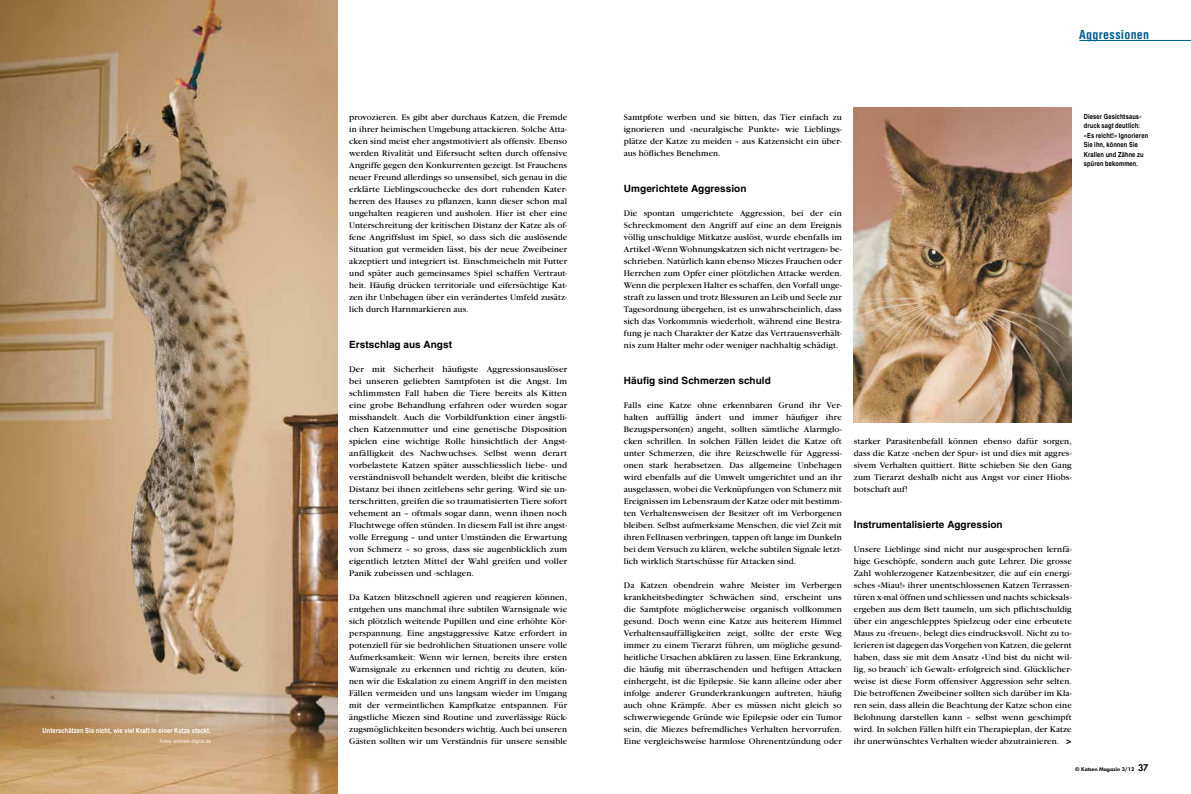
<style>
.page{position:relative;width:1191px;height:794px;background:#fff}
.page>*{position:absolute;margin:0;border:0;box-sizing:border-box;transform-origin:0 0}
.t1{font:700 condensed 12px "Helvetica LT";letter-spacing:.02em;color:#005d95}
.t2{font:700 10px "Helvetica LT";letter-spacing:.005em;color:#000}
.t3{font:9px/12px "Garamond LT";letter-spacing:.01em;color:#000;text-align:justify}
.t4{font:700 condensed 7px/9.5px "Helvetica LT";letter-spacing:.02em;color:#000}
.t5{font:700 condensed 7px "Helvetica LT";letter-spacing:.02em;color:#fff}
.t6{font:condensed 5px "Helvetica LT";letter-spacing:.03em;color:#fff}
.t7{font:800 5px "Futura CE";color:#000;scale:1.1 1}
.s1{font-weight:900}
.s2{font-family:"Futura LT";font-size:9px}
</style>
<div class="page">
<hr style="left:1079px;top:40px;width:112px;height:1px;background:#005d95">
<img style="left:0;top:0;width:337px;height:794px">
<img style="left:854px;top:108px;width:217px;height:314px">
<p class="t5" style="left:43px;top:726px;width:170px">Unterschätzen Sie nicht, wie viel Kraft in einer Katze steckt.</p>
<p class="t6" style="left:160px;top:738px;width:53px">Fotos: animals-digital.de</p>
<p class="t3" style="left:349px;top:111px;width:219px">provozieren. Es gibt aber durchaus Katzen, die Fremde in ihrer heimischen Umgebung attackieren. Solche Atta&shy;cken sind meist eher angstmotiviert als offensiv. Ebenso werden Rivalität und Eifersucht selten durch offensive Angriffe gegen den Konkurrenten gezeigt. Ist Frauchens neuer Freund allerdings so unsensibel, sich genau in die erklärte Lieblingscouchecke des dort ruhenden Kater&shy;herren des Hauses zu pflanzen, kann dieser schon mal ungehalten reagieren und ausholen. Hier ist eher eine Unterschreitung der kritischen Distanz der Katze als of&shy;fene Angriffslust im Spiel, so dass sich die auslösende Situation gut vermeiden lässt, bis der neue Zweibeiner akzeptiert und integriert ist. Einschmeicheln mit Futter und später auch gemeinsames Spiel schaffen Vertraut&shy;heit. Häufig drücken territoriale und eifersüchtige Kat&shy;zen ihr Unbehagen über ein verändertes Umfeld zusätz&shy;lich durch Harnmarkieren aus.</p>
<p class="t2" style="left:349px;top:338px;width:104px">Erstschlag aus Angst</p>
<p class="t3" style="left:349px;top:363px;width:219px">Der mit Sicherheit häufigste Aggressionsauslöser bei unseren geliebten Samtpfoten ist die Angst. Im schlimmsten Fall haben die Tiere bereits als Kitten eine grobe Behandlung erfahren oder wurden sogar misshandelt. Auch die Vorbildfunktion einer ängstli&shy;chen Katzenmutter und eine genetische Disposition spielen eine wichtige Rolle hinsichtlich der Angst&shy;anfälligkeit des Nachwuchses. Selbst wenn derart vorbelastete Katzen später ausschliesslich liebe- und verständnisvoll behandelt werden, bleibt die kritische Distanz bei ihnen zeitlebens sehr gering. Wird sie un&shy;terschritten, greifen die so traumatisierten Tiere sofort vehement an – oftmals sogar dann, wenn ihnen noch Fluchtwege offen stünden. In diesem Fall ist ihre angst&shy;volle Erregung – und unter Umständen die Erwartung von Schmerz – so gross, dass sie augenblicklich zum eigentlich letzten Mittel der Wahl greifen und voller Panik zubeissen und -schlagen.</p>
<p class="t3" style="left:349px;top:591px;width:219px">Da Katzen blitzschnell agieren und reagieren können, entgehen uns manchmal ihre subtilen Warnsignale wie sich plötzlich weitende Pupillen und eine erhöhte Kör&shy;perspannung. Eine angstaggressive Katze erfordert in potenziell für sie bedrohlichen Situationen unsere volle Aufmerksamkeit: Wenn wir lernen, bereits ihre ersten Warnsignale zu erkennen und richtig zu deuten, kön&shy;nen wir die Eskalation zu einem Angriff in den meisten Fällen vermeiden und uns langsam wieder im Umgang mit der vermeintlichen Kampfkatze entspannen. Für ängstliche Miezen sind Routine und zuverlässige Rück&shy;zugsmöglichkeiten besonders wichtig. Auch bei unseren Gästen sollten wir um Verständnis für unsere sensible</p>
<h1 class="t1" style="left:1079px;top:27px;width:71px">Aggressionen</h1>
<p class="t3" style="left:624px;top:111px;width:219px">Samtpfote werben und sie bitten, das Tier einfach zu ignorieren und «neuralgische Punkte» wie Lieblings&shy;plätze der Katze zu meiden – aus Katzensicht ein über&shy;aus höfliches Benehmen.</p>
<p class="t2" style="left:624px;top:182px;width:124px">Umgerichtete Aggression</p>
<p class="t3" style="left:624px;top:207px;width:219px">Die spontan umgerichtete Aggression, bei der ein Schreckmoment den Angriff auf eine an dem Ereignis völlig unschuldige Mitkatze auslöst, wurde ebenfalls im Artikel «Wenn Wohnungskatzen sich nicht vertragen» be&shy;schrieben. Natürlich kann ebenso Miezes Frauchen oder Herrchen zum Opfer einer plötzlichen Attacke werden.<br>Wenn die perplexen Halter es schaffen, den Vorfall unge&shy;straft zu lassen und trotz Blessuren an Leib und Seele zur Tagesordnung übergehen, ist es unwahrscheinlich, dass sich das Vorkommnis wiederholt, während eine Bestra&shy;fung je nach Charakter der Katze das Vertrauensverhält&shy;nis zum Halter mehr oder weniger nachhaltig schädigt.</p>
<p class="t2" style="left:624px;top:374px;width:148px">Häufig sind Schmerzen schuld</p>
<p class="t3" style="left:624px;top:399px;width:219px">Falls eine Katze ohne erkennbaren Grund ihr Ver&shy;halten auffällig ändert und immer häufiger ihre Bezugsperson(en) angeht, sollten sämtliche Alarmglo&shy;cken schrillen. In solchen Fällen leidet die Katze oft unter Schmerzen, die ihre Reizschwelle für Aggressi&shy;onen stark herabsetzen. Das allgemeine Unbehagen wird ebenfalls auf die Umwelt umgerichtet und an ihr ausgelassen, wobei die Verknüpfungen von Schmerz mit Ereignissen im Lebensraum der Katze oder mit bestimm&shy;ten Verhaltensweisen der Besitzer oft im Verborgenen bleiben. Selbst aufmerksame Menschen, die viel Zeit mit ihren Fellnasen verbringen, tappen oft lange im Dunkeln bei dem Versuch zu klären, welche subtilen Signale letzt&shy;lich wirklich Startschüsse für Attacken sind.</p>
<p class="t3" style="left:624px;top:579px;width:219px">Da Katzen obendrein wahre Meister im Verbergen krankheitsbedingter Schwächen sind, erscheint uns die Samtpfote möglicherweise organisch vollkommen gesund. Doch wenn eine Katze aus heiterem Himmel Verhaltensauffälligkeiten zeigt, sollte der erste Weg immer zu einem Tierarzt führen, um mögliche gesund&shy;heitliche Ursachen abklären zu lassen. Eine Erkrankung, die häufig mit überraschenden und heftigen Attacken einhergeht, ist die Epilepsie. Sie kann alleine oder aber infolge anderer Grunderkrankungen auftreten, häufig auch ohne Krämpfe. Aber es müssen nicht gleich so schwerwiegende Gründe wie Epilepsie oder ein Tumor sein, die Miezes befremdliches Verhalten hervorrufen.<br>Eine vergleichsweise harmlose Ohrenentzündung oder</p>
<p class="t4" style="left:1083px;top:111px;width:66px">Dieser Gesichtsaus&shy;druck sagt deutlich: «Es reicht!» Ignorieren<br>Sie ihn, können Sie<br>Krallen und Zähne zu spüren bekommen.</p>
<p class="t3" style="left:854px;top:435px;width:219px">starker Parasitenbefall können ebenso dafür sorgen, dass die Katze «neben der Spur» ist und dies mit aggres&shy;sivem Verhalten quittiert. Bitte schieben Sie den Gang zum Tierarzt deshalb nicht aus Angst vor einer Hiobs&shy;botschaft auf!</p>
<p class="t2" style="left:854px;top:518px;width:150px">Instrumentalisierte Aggression</p>
<p class="t3" style="left:854px;top:543px;width:219px">Unsere Lieblinge sind nicht nur ausgesprochen lernfä&shy;hige Geschöpfe, sondern auch gute Lehrer. Die grosse Zahl wohlerzogener Katzenbesitzer, die auf ein energi&shy;sches «Miau!» ihrer unentschlossenen Katzen Terrassen&shy;türen x-mal öffnen und schliessen und nachts schicksals&shy;ergeben aus dem Bett taumeln, um sich pflichtschuldig über ein angeschlepptes Spielzeug oder eine erbeutete Maus zu «freuen», belegt dies eindrucksvoll. Nicht zu to&shy;lerieren ist dagegen das Vorgehen von Katzen, die gelernt haben, dass sie mit dem Ansatz «Und bist du nicht wil&shy;lig, so brauch’ ich Gewalt» erfolgreich sind. Glücklicher&shy;weise ist diese Form offensiver Aggression sehr selten.<br>Die betroffenen Zweibeiner sollten sich darüber im Kla&shy;ren sein, dass allein die Beachtung der Katze schon eine Belohnung darstellen kann – selbst wenn geschimpft wird. In solchen Fällen hilft ein Therapieplan, der Katze ihr unerwünschtes Verhalten wieder abzutrainieren. <span class="s1">&gt;</span></p>
<p class="t7" style="left:1075px;top:765px;width:68px">© Katzen Magazin 3/12 <span class="s2">37</span></p>
</div>
